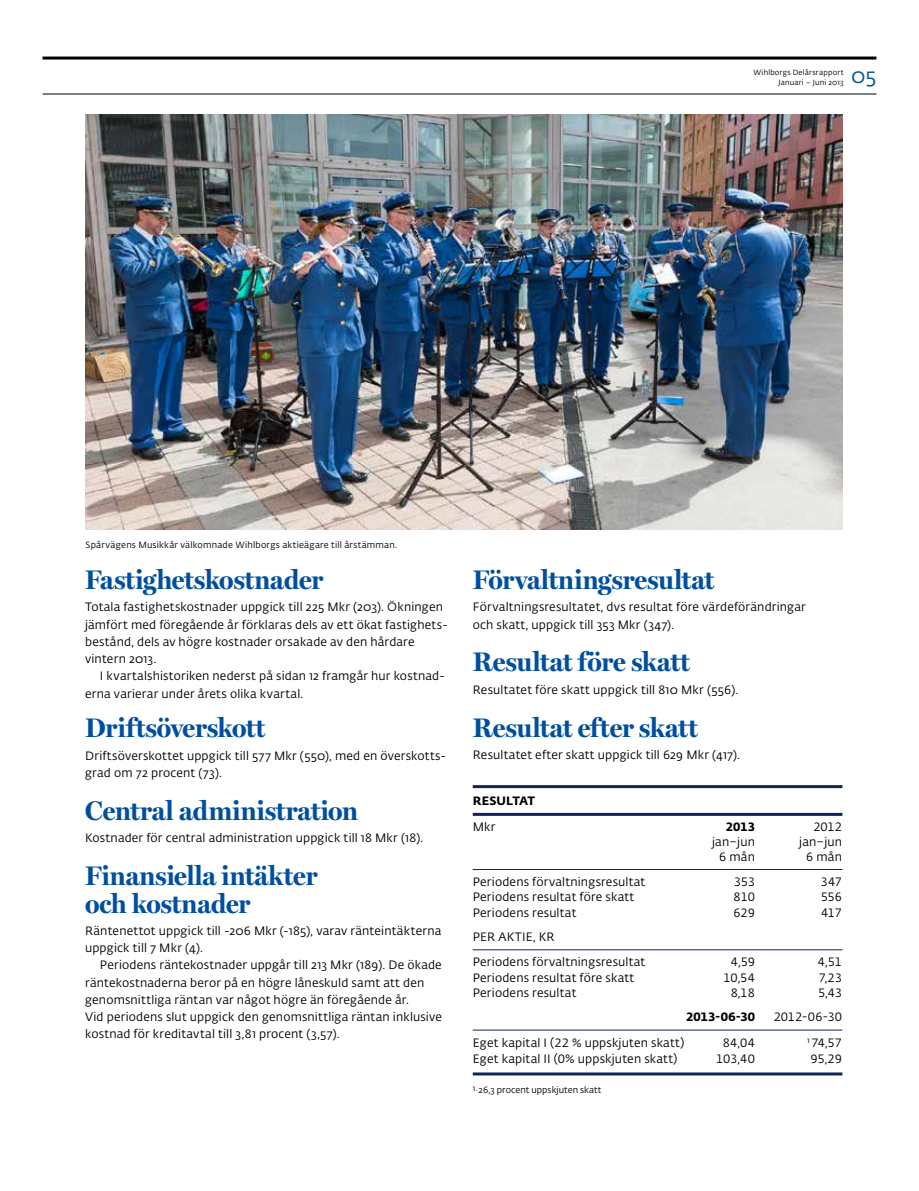
<style>
.page{position:relative;width:919px;height:1191px;background:#fff}
.page>*{position:absolute;margin:0;border:0;box-sizing:border-box;transform-origin:0 0}
.t1{font:700 27px/27.6px "Miller Display";letter-spacing:.005em;color:#004f9f}
.t2{font:21px "Fedra Sans Alt Std";color:#00569d}
.t3{font:12px/17.2px "Fedra Sans Alt Std";letter-spacing:.015em;color:#000}
.t4{font:700 12px "Fedra Sans Alt Std";letter-spacing:.01em;color:#000}
.t5{font:9px "Fedra Sans Alt Std";letter-spacing:.02em;color:#000}
.t6{font:7.5px/9.8px "Fedra Sans Alt Std";letter-spacing:.025em;color:#000;text-align:right}
</style>
<div class="page">
<hr style="left:43px;top:57px;width:833px;height:3px;background:#000">
<hr style="left:43px;top:94px;width:833px;height:1px;background:#000">
<hr style="left:472px;top:785px;width:370px;height:3px;background:#0f2356">
<hr style="left:472px;top:813px;width:370px;height:3px;background:#0f2356">
<hr style="left:472px;top:869px;width:370px;height:1px;background:#0f2356">
<hr style="left:472px;top:949px;width:370px;height:1px;background:#0f2356">
<hr style="left:472px;top:1029px;width:370px;height:1px;background:#0f2356">
<hr style="left:472px;top:1072px;width:370px;height:3px;background:#0f2356">
<img style="left:85px;top:115px;width:757px;height:414px">
<p class="t6" style="left:753px;top:68px;width:92px">Wihlborgs Delårsrapport<br>Januari – Juni 2013</p>
<h2 class="t2" style="left:851px;top:63px;width:27px">05</h2>
<p class="t5" style="left:86px;top:539px;width:313px">Spårvägens Musikkår välkomnade Wihlborgs aktieägare till årstämman.</p>
<h1 class="t1" style="left:85px;top:566px;width:240px">Fastighetskostnader</h1>
<p class="t3" style="left:85px;top:598px;width:364px">Totala fastighetskostnader uppgick till 225 Mkr (203). Ökningen jämfört med föregående år förklaras dels av ett ökat fastighets&shy;bestånd, dels av högre kostnader orsakade av den hårdare vintern 2013.</p>
<p class="t3" style="left:85px;top:667px;width:361px;text-indent:15px">I kvartalshistoriken nederst på sidan 12 framgår hur kostnad&shy;erna varierar under årets olika kvartal.</p>
<h1 class="t1" style="left:85px;top:715px;width:182px">Driftsöverskott</h1>
<p class="t3" style="left:85px;top:747px;width:363px">Driftsöverskottet uppgick till 577 Mkr (550), med en överskotts&shy;grad om 72 procent (73).</p>
<h1 class="t1" style="left:85px;top:797px;width:274px">Central administration</h1>
<p class="t3" style="left:85px;top:829px;width:339px">Kostnader för central administration uppgick till 18 Mkr (18).</p>
<h1 class="t1" style="left:85px;top:862px;width:234px">Finansiella intäkter och kostnader</h1>
<p class="t3" style="left:85px;top:922px;width:358px">Räntenettot uppgick till -206 Mkr (-185), varav ränteintäkterna uppgick till 7 Mkr (4).</p>
<p class="t3" style="left:85px;top:956px;width:358px;text-indent:15px">Periodens räntekostnader uppgår till 213 Mkr (189). De ökade räntekostnaderna beror på en högre låneskuld samt att den genomsnittliga räntan var något högre än föregående år.<br>Vid periodens slut uppgick den genomsnittliga räntan inklusive kostnad för kreditavtal till 3,81 procent (3,57).</p>
<h1 class="t1" style="left:472px;top:566px;width:243px">Förvaltningsresultat</h1>
<p class="t3" style="left:472px;top:598px;width:334px">Förvaltningsresultatet, dvs resultat före värdeförändringar och skatt, uppgick till 353 Mkr (347).</p>
<h1 class="t1" style="left:472px;top:649px;width:218px">Resultat före skatt</h1>
<p class="t3" style="left:472px;top:681px;width:267px">Resultatet före skatt uppgick till 810 Mkr (556).</p>
<h1 class="t1" style="left:472px;top:714px;width:226px">Resultat efter skatt</h1>
<p class="t3" style="left:472px;top:746px;width:269px">Resultatet efter skatt uppgick till 629 Mkr (417).</p>
<p class="t4" style="left:472px;top:793px;width:64px">RESULTAT</p>
<p class="t3" style="left:472px;top:818px;width:24px">Mkr</p>
<p class="t4" style="left:725px;top:819px;width:30px">2013</p>
<p class="t3" style="left:813px;top:818px;width:30px">2012</p>
<p class="t3" style="left:712px;top:833px;width:44px">jan–jun</p>
<p class="t3" style="left:799px;top:833px;width:44px">jan–jun</p>
<p class="t3" style="left:719px;top:848px;width:37px">6 mån</p>
<p class="t3" style="left:806px;top:848px;width:37px">6 mån</p>
<p class="t3" style="left:472px;top:873px;width:174px">Periodens förvaltningsresultat</p>
<p class="t3" style="left:733px;top:873px;width:23px">353</p>
<p class="t3" style="left:820px;top:873px;width:23px">347</p>
<p class="t3" style="left:472px;top:888px;width:163px">Periodens resultat före skatt</p>
<p class="t3" style="left:733px;top:888px;width:23px">810</p>
<p class="t3" style="left:820px;top:888px;width:23px">556</p>
<p class="t3" style="left:472px;top:904px;width:105px">Periodens resultat</p>
<p class="t3" style="left:733px;top:904px;width:23px">629</p>
<p class="t3" style="left:821px;top:904px;width:22px">417</p>
<p class="t3" style="left:472px;top:924px;width:174px;line-height:24.8px">PER AKTIE, KR<br>Periodens förvaltningsresultat</p>
<p class="t3" style="left:730px;top:953px;width:25px">4,59</p>
<p class="t3" style="left:817px;top:953px;width:26px">4,51</p>
<p class="t3" style="left:472px;top:969px;width:163px">Periodens resultat före skatt</p>
<p class="t3" style="left:723px;top:969px;width:33px">10,54</p>
<p class="t3" style="left:818px;top:969px;width:25px">7,23</p>
<p class="t3" style="left:472px;top:984px;width:105px">Periodens resultat</p>
<p class="t3" style="left:730px;top:984px;width:26px">8,18</p>
<p class="t3" style="left:818px;top:984px;width:25px">5,43</p>
<p class="t4" style="left:686px;top:1009px;width:70px">2013-06-30</p>
<p class="t3" style="left:773px;top:1008px;width:70px">2012-06-30</p>
<p class="t3" style="left:472px;top:1034px;width:213px">Eget kapital I (22 % uppskjuten skatt)</p>
<p class="t3" style="left:722px;top:1034px;width:34px">84,04</p>
<p class="t3" style="left:807px;top:1034px;width:36px"><sup>1</sup> 74,57</p>
<p class="t3" style="left:472px;top:1050px;width:206px">Eget kapital II (0% uppskjuten skatt)</p>
<p class="t3" style="left:716px;top:1050px;width:40px">103,40</p>
<p class="t3" style="left:810px;top:1050px;width:33px">95,29</p>
<p class="t5" style="left:472px;top:1085px;width:130px"><sup>1.</sup> 26,3 procent uppskjuten skatt</p>
</div>
